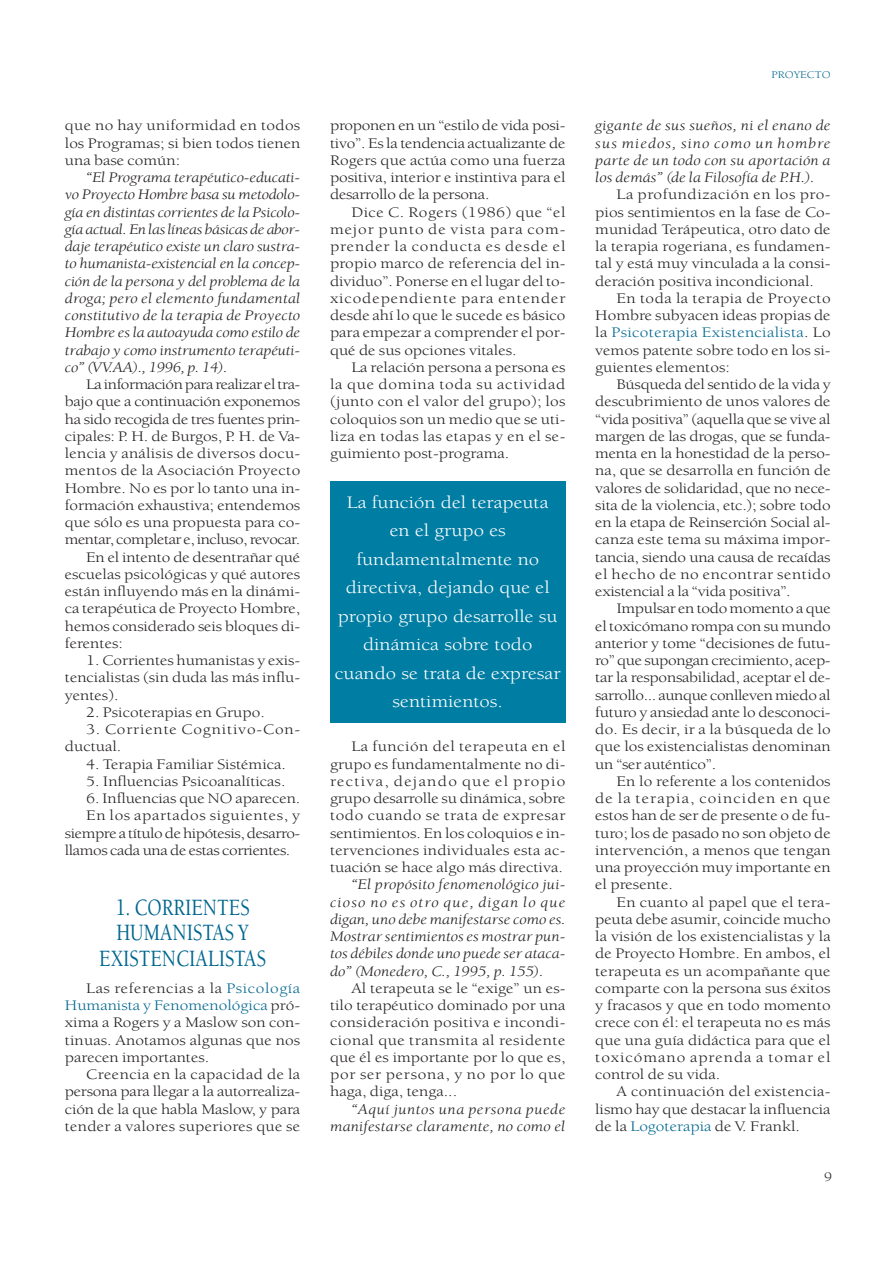
<style>
.page{position:relative;width:893px;height:1263px;background:#fff}
.page>*{position:absolute;margin:0;border:0;box-sizing:border-box;transform-origin:0 0}
.t1{font:500 24px/25.5px "Berkeley";color:#00678f;text-align:center;scale:.8 1}
.t2{font:18px/28.5px "Berkeley";color:#fff;text-align:center;scale:1.15 1}
.t3{font:15px/17.2px "Berkeley";color:#231f20;text-align:justify;scale:1.15 1}
.t4{font:italic 15px/17.2px "Berkeley";color:#231f20;text-align:justify;scale:1.15 1}
.t5{font:15px "Berkeley";letter-spacing:-.025em;color:#231f20;scale:1.15 1}
.t6{font:15px "Berkeley";letter-spacing:-.03em;color:#231f20;scale:1.15 1}
.t7{font:15px/17.2px "Berkeley";letter-spacing:.045em;color:#231f20;scale:1.15 1}
.t8{font:15px "Berkeley";letter-spacing:-.02em;color:#231f20;scale:1.15 1}
.t9{font:15px "Berkeley";letter-spacing:.02em;color:#231f20;scale:1.15 1}
.t10{font:15px "Berkeley";letter-spacing:.035em;color:#231f20;scale:1.15 1}
.t11{font:13.5px "Berkeley";color:#231f20;scale:1.15 1}
.t12{font:10.5px "Berkeley";color:#00678f;scale:1.15 1}
.s1{color:#00678f}
</style>
<div class="page">
<div style="left:330px;top:481px;width:235px;height:242px;background:#007da3"></div>
<p class="t3" style="left:65px;top:118px;width:206px">que no hay uniformidad en todos los Programas; si bien todos tienen una base común:</p>
<p class="t4" style="left:65px;top:170px;width:206px;text-indent:21px">“El Programa terapéutico-educati&shy;vo Proyecto Hombre basa su metodolo&shy;gía en distintas corrientes de la Psicolo&shy;gía actual. En las líneas básicas de abor&shy;daje terapéutico existe un claro sustra&shy;to humanista-existencial en la concep&shy;ción de la persona y del problema de la droga; pero el elemento fundamental constitutivo de la terapia de Proyecto Hombre es la autoayuda como estilo de trabajo y como instrumento terapéuti&shy;co” (VV.AA)., 1996, p. 14).</p>
<p class="t6" style="left:86px;top:378px;width:188px">La información para realizar el tra-</p>
<p class="t8" style="left:65px;top:396px;width:206px">bajo que a continuación exponemos</p>
<p class="t5" style="left:65px;top:413px;width:206px">ha sido recogida de tres fuentes prin-</p>
<p class="t3" style="left:65px;top:429px;width:206px">cipales: P. H. de Burgos, P. H. de Va-</p>
<p class="t3" style="left:65px;top:446px;width:206px">lencia y análisis de diversos docu-</p>
<p class="t9" style="left:65px;top:465px;width:206px">mentos de la Asociación Proyecto</p>
<p class="t3" style="left:65px;top:481px;width:206px">Hombre. No es por lo tanto una in-</p>
<p class="t3" style="left:65px;top:498px;width:206px">formación exhaustiva; entendemos</p>
<p class="t3" style="left:65px;top:515px;width:206px">que sólo es una propuesta para co-</p>
<p class="t6" style="left:65px;top:534px;width:206px">mentar, completar e, incluso, revocar.</p>
<p class="t3" style="left:86px;top:550px;width:188px">En el intento de desentrañar qué</p>
<p class="t3" style="left:65px;top:567px;width:206px">escuelas psicológicas y qué autores</p>
<p class="t3" style="left:65px;top:584px;width:206px">están influyendo más en la dinámi-</p>
<p class="t3" style="left:65px;top:601px;width:206px">ca terapéutica de Proyecto Hombre,</p>
<p class="t3" style="left:65px;top:619px;width:206px">hemos considerado seis bloques di-</p>
<p class="t3" style="left:65px;top:636px;width:52px">ferentes:</p>
<p class="t3" style="left:65px;top:653px;width:206px;text-indent:21px">1. Corrientes humanistas y exis&shy;tencialistas (sin duda las más influ&shy;yentes).</p>
<p class="t3" style="left:86px;top:705px;width:157px">2. Psicoterapias en Grupo.</p>
<p class="t7" style="left:65px;top:722px;width:206px;text-indent:21px">3. Corriente Cognitivo-Con&shy;ductual.</p>
<p class="t3" style="left:86px;top:757px;width:175px">4. Terapia Familiar Sistémica.</p>
<p class="t3" style="left:86px;top:774px;width:175px">5. Influencias Psicoanalíticas.</p>
<p class="t3" style="left:86px;top:791px;width:188px">6. Influencias que NO aparecen.</p>
<p class="t10" style="left:86px;top:810px;width:188px">En los apartados siguientes, y</p>
<p class="t5" style="left:65px;top:827px;width:206px">siempre a título de hipótesis, desarro-</p>
<p class="t5" style="left:65px;top:844px;width:198px">llamos cada una de estas corrientes.</p>
<h1 class="t1" style="left:99px;top:897px;width:210px">1. CORRIENTES<br>HUMANISTAS Y<br>EXISTENCIALISTAS</h1>
<p class="t3" style="left:65px;top:981px;width:206px;text-indent:21px">Las referencias a la <span class="s1">Psicología Humanista y Fenomenológica</span> pró&shy;xima a Rogers y a Maslow son con&shy;tinuas. Anotamos algunas que nos parecen importantes.</p>
<p class="t3" style="left:65px;top:1067px;width:206px;text-indent:21px">Creencia en la capacidad de la persona para llegar a la autorrealiza&shy;ción de la que habla Maslow, y para tender a valores superiores que se</p>
<p class="t3" style="left:330px;top:118px;width:206px">proponen en un “estilo de vida posi&shy;tivo”. Es la tendencia actualizante de Rogers que actúa como una fuerza positiva, interior e instintiva para el desarrollo de la persona.</p>
<p class="t3" style="left:330px;top:205px;width:206px;text-indent:21px">Dice C. Rogers (1986) que “el mejor punto de vista para com&shy;prender la conducta es desde el propio marco de referencia del in&shy;dividuo”. Ponerse en el lugar del to&shy;xicodependiente para entender desde ahí lo que le sucede es básico para empezar a comprender el por&shy;qué de sus opciones vitales.</p>
<p class="t3" style="left:330px;top:360px;width:206px;text-indent:21px">La relación persona a persona es la que domina toda su actividad (junto con el valor del grupo); los coloquios son un medio que se uti&shy;liza en todas las etapas y en el se&shy;guimiento post-programa.</p>
<p class="t2" style="left:335px;top:489px;width:198px">La función del terapeuta en el grupo es fundamentalmente no directiva, dejando que el propio grupo desarrolle su dinámica sobre todo cuando se trata de expresar sentimientos.</p>
<p class="t3" style="left:330px;top:739px;width:206px;text-indent:21px">La función del terapeuta en el grupo es fundamentalmente no di&shy;rectiva, dejando que el propio grupo desarrolle su dinámica, sobre todo cuando se trata de expresar sentimientos. En los coloquios e in&shy;tervenciones individuales esta ac&shy;tuación se hace algo más directiva.</p>
<p class="t4" style="left:330px;top:877px;width:206px;text-indent:21px">“El propósito fenomenológico jui&shy;cioso no es otro que, digan lo que digan, uno debe manifestarse como es.<br>Mostrar sentimientos es mostrar pun&shy;tos débiles donde uno puede ser ataca&shy;do” (Monedero, C., 1995, p. 155).</p>
<p class="t3" style="left:330px;top:981px;width:206px;text-indent:21px">Al terapeuta se le “exige” un es&shy;tilo terapéutico dominado por una consideración positiva e incondi&shy;cional que transmita al residente que él es importante por lo que es, por ser persona, y no por lo que haga, diga, tenga...</p>
<p class="t4" style="left:330px;top:1102px;width:206px;text-align:right">“Aquí juntos una persona puede manifestarse claramente, no como el</p>
<p class="t12" style="left:771px;top:71px;width:53px">PROYECTO</p>
<p class="t4" style="left:595px;top:118px;width:206px">gigante de sus sueños, ni el enano de sus miedos, sino como un hombre parte de un todo con su aportación a los demás” (de la Filosofía de P.H.).</p>
<p class="t3" style="left:595px;top:187px;width:206px;text-indent:21px">La profundización en los pro&shy;pios sentimientos en la fase de Co&shy;munidad Terápeutica, otro dato de la terapia rogeriana, es fundamen&shy;tal y está muy vinculada a la consi&shy;deración positiva incondicional.</p>
<p class="t3" style="left:595px;top:291px;width:206px;text-indent:21px">En toda la terapia de Proyecto Hombre subyacen ideas propias de la <span class="s1">Psicoterapia Existencialista</span>. Lo vemos patente sobre todo en los si&shy;guientes elementos:</p>
<p class="t3" style="left:595px;top:377px;width:206px;text-indent:21px">Búsqueda del sentido de la vida y descubrimiento de unos valores de “vida positiva” (aquella que se vive al margen de las drogas, que se funda&shy;menta en la honestidad de la perso&shy;na, que se desarrolla en función de valores de solidaridad, que no nece&shy;sita de la violencia, etc.); sobre todo en la etapa de Reinserción Social al&shy;canza este tema su máxima impor&shy;tancia, siendo una causa de recaídas el hecho de no encontrar sentido existencial a la “vida positiva”.</p>
<p class="t3" style="left:595px;top:601px;width:206px;text-indent:21px">Impulsar en todo momento a que el toxicómano rompa con su mundo anterior y tome “decisiones de futu&shy;ro” que supongan crecimiento, acep&shy;tar la responsabilidad, aceptar el de&shy;sarrollo... aunque conlleven miedo al futuro y ansiedad ante lo desconoci&shy;do. Es decir, ir a la búsqueda de lo que los existencialistas denominan un “ser auténtico”.</p>
<p class="t3" style="left:595px;top:774px;width:206px;text-indent:21px">En lo referente a los contenidos de la terapia, coinciden en que estos han de ser de presente o de fu&shy;turo; los de pasado no son objeto de intervención, a menos que tengan una proyección muy importante en el presente.</p>
<p class="t3" style="left:595px;top:895px;width:206px;text-indent:21px">En cuanto al papel que el tera&shy;peuta debe asumir, coincide mucho la visión de los existencialistas y la de Proyecto Hombre. En ambos, el terapeuta es un acompañante que comparte con la persona sus éxitos y fracasos y que en todo momento crece con él: el terapeuta no es más que una guía didáctica para que el toxicómano aprenda a tomar el control de su vida.</p>
<p class="t3" style="left:595px;top:1084px;width:206px;text-indent:21px">A continuación del existencia&shy;lismo hay que destacar la influencia de la <span class="s1">Logoterapia</span> de V. Frankl.</p>
<p class="t11" style="left:824px;top:1171px;width:9px">9</p>
</div>
